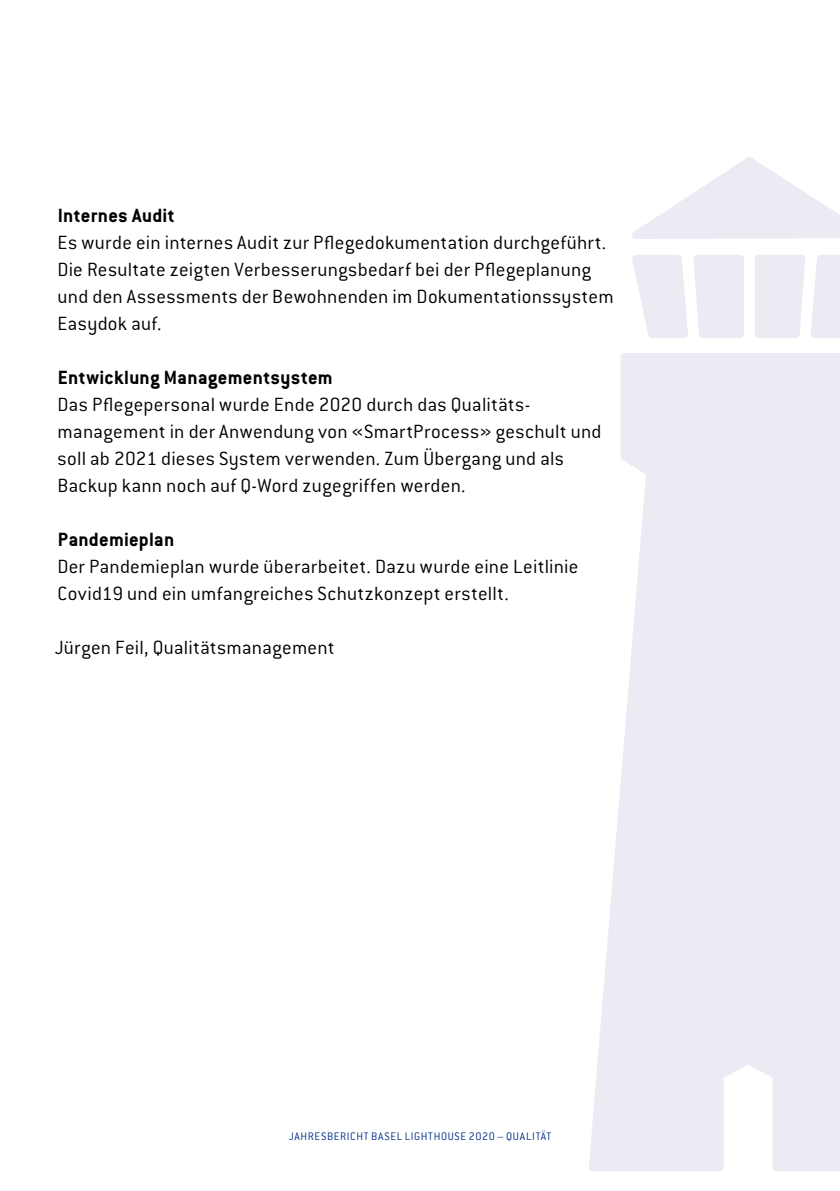
<style>
.page{position:relative;width:840px;height:1191px;background:#fff}
.page>*{position:absolute;margin:0;border:0;box-sizing:border-box;transform-origin:0 0}
.t1{font:300 21px/27px "Conduit ITC";letter-spacing:.015em;color:#000}
.t2{font:700 21px "Conduit ITC";letter-spacing:.01em;color:#000}
.t3{font:300 12px "Conduit ITC";letter-spacing:.05em;color:#002f87}
</style>
<div class="page">
<svg style="left:589px;top:353px;width:250px;height:818px;background:#ededf5"></svg>
<svg style="left:632px;top:157px;width:207px;height:82px"></svg>
<svg style="left:632px;top:255px;width:55px;height:83px"></svg>
<div style="left:693px;top:255px;width:50px;height:83px;background:#ebebf4"></div>
<svg style="left:811px;top:255px;width:28px;height:83px;background:#ededf5"></svg>
<div style="left:755px;top:255px;width:49px;height:83px;background:#ebebf4"></div>
<p class="t2" style="left:58px;top:203px;width:118px">Internes Audit</p>
<p class="t1" style="left:57px;top:229px;width:557px">Es wurde ein internes Audit zur Pflegedokumentation durchgeführt.<br>Die Resultate zeigten Verbesserungsbedarf bei der Pflegeplanung und den Assessments der Bewohnenden im Dokumentationssystem Easydok auf.</p>
<p class="t2" style="left:58px;top:365px;width:276px">Entwicklung Managementsystem</p>
<p class="t1" style="left:57px;top:391px;width:545px">Das Pflegepersonal wurde Ende 2020 durch das Qualitäts&shy;management in der Anwendung von «SmartProcess» geschult und soll ab 2021 dieses System verwenden. Zum Übergang und als Backup kann noch auf Q-Word zugegriffen werden.</p>
<p class="t2" style="left:58px;top:527px;width:118px">Pandemieplan</p>
<p class="t1" style="left:57px;top:553px;width:522px">Der Pandemieplan wurde überarbeitet. Dazu wurde eine Leitlinie<br>Covid19 und ein umfangreiches Schutzkonzept erstellt.</p>
<p class="t1" style="left:55px;top:634px;width:281px">Jürgen Feil, Qualitätsmanagement</p>
<p class="t3" style="left:288px;top:1130px;width:231px">JAHRESBERICHT BASEL LIGHTHOUSE 2020 – Qualität</p>
</div>
